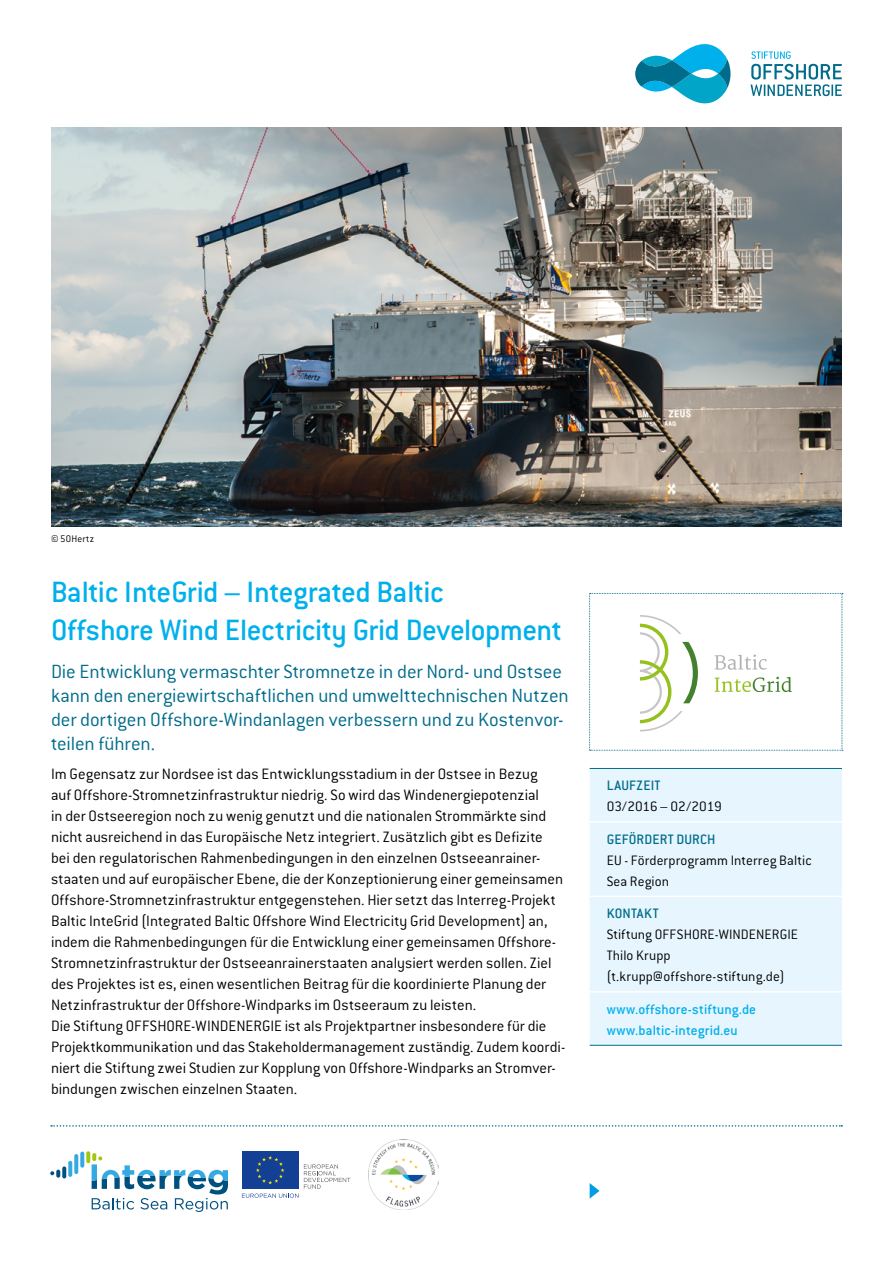
<style>
.page{position:relative;width:893px;height:1263px;background:#fff}
.page>*{position:absolute;margin:0;border:0;box-sizing:border-box;transform-origin:0 0}
.t1{font:500 32.25px/37.5px "Conduit ITC";letter-spacing:-.015em;color:#00b0eb}
.t2{font:300 21px/24px "Conduit ITC";letter-spacing:-.005em;color:#006c8b}
.t3{font:300 16.5px/21px "Conduit ITC";color:#000}
.t4{font:300 15px/21px "Conduit ITC";letter-spacing:.005em;color:#000}
.t5{font:500 15px/21px "Conduit ITC";letter-spacing:.005em;color:#00b0eb}
.t6{font:500 15px "Conduit ITC";letter-spacing:.01em;color:#006c8b}
.t7{font:300 10.5px "Conduit ITC";letter-spacing:.02em;color:#000}
</style>
<div class="page">
<svg style="left:751px;top:51px;width:91px;height:45px"></svg>
<svg style="left:635px;top:44px;width:95px;height:60px"></svg>
<div style="left:590px;top:769px;width:252px;height:276px;background:#e6f5fe"></div>
<hr style="left:590px;top:821px;width:252px;height:2px;background:#fff">
<hr style="left:590px;top:896px;width:252px;height:1px;background:#fff">
<hr style="left:590px;top:991px;width:252px;height:1px;background:#fff">
<hr style="left:590px;top:768px;width:252px;height:1px;background:#006c8b">
<hr style="left:590px;top:1045px;width:252px;height:1px;background:#006c8b">
<svg style="left:51px;top:1125px;width:791px;height:2px"></svg>
<img style="left:51px;top:128px;width:791px;height:398px">
<svg style="left:590px;top:1183px;width:10px;height:16px"></svg>
<svg style="left:589px;top:593px;width:254px;height:158px"></svg>
<svg style="left:62px;top:1166px;width:4px;height:12px"></svg>
<svg style="left:68px;top:1161px;width:4px;height:16px"></svg>
<svg style="left:74px;top:1154px;width:4px;height:20px"></svg>
<svg style="left:80px;top:1152px;width:4px;height:16px"></svg>
<svg style="left:86px;top:1151px;width:4px;height:12px"></svg>
<svg style="left:92px;top:1153px;width:136px;height:59px"></svg>
<svg style="left:50px;top:1170px;width:10px;height:8px"></svg>
<svg style="left:242px;top:1193px;width:56px;height:5px"></svg>
<div style="left:242px;top:1151px;width:56px;height:38px;background:#134094"></div>
<svg style="left:256px;top:1156px;width:28px;height:28px"></svg>
<svg style="left:304px;top:1164px;width:46px;height:25px"></svg>
<img style="left:369px;top:1140px;width:69px;height:69px">
<p class="t7" style="left:51px;top:533px;width:45px">© 50Hertz</p>
<h1 class="t1" style="left:51px;top:573px;width:512px">Baltic InteGrid – Integrated Baltic<br>Offshore Wind Electricity Grid Development</h1>
<p class="t2" style="left:51px;top:659px;width:519px">Die Entwicklung vermaschter Stromnetze in der Nord- und Ostsee kann den energiewirtschaftlichen und umwelttechnischen Nutzen der dortigen Offshore-Windanlagen verbessern und zu Kostenvor&shy;teilen führen.</p>
<p class="t3" style="left:51px;top:763px;width:516px">Im Gegensatz zur Nordsee ist das Entwicklungsstadium in der Ostsee in Bezug<br>auf Offshore-Stromnetzinfrastruktur niedrig. So wird das Windenergiepotenzial<br>in der Ostseeregion noch zu wenig genutzt und die nationalen Strommärkte sind nicht ausreichend in das Europäische Netz integriert. Zusätzlich gibt es Defizite bei den regulatorischen Rahmenbedingungen in den einzelnen Ostseeanrainer&shy;staaten und auf europäischer Ebene, die der Konzeptionierung einer gemeinsamen Offshore-Stromnetzinfrastruktur entgegenstehen. Hier setzt das Interreg-Projekt Baltic InteGrid (Integrated Baltic Offshore Wind Electricity Grid Development) an, indem die Rahmenbedingungen für die Entwicklung einer gemeinsamen Offshore-Stromnetzinfrastruktur der Ostseeanrainerstaaten analysiert werden sollen. Ziel des Projektes ist es, einen wesentlichen Beitrag für die koordinierte Planung der Netzinfrastruktur der Offshore-Windparks im Ostseeraum zu leisten.<br>Die Stiftung OFFSHORE-WINDENERGIE ist als Projektpartner insbesondere für die Projektkommunikation und das Stakeholdermanagement zuständig. Zudem koordi&shy;niert die Stiftung zwei Studien zur Kopplung von Offshore-Windparks an Stromver&shy;bindungen zwischen einzelnen Staaten.</p>
<p class="t6" style="left:607px;top:777px;width:55px">LAUFZEIT</p>
<p class="t4" style="left:607px;top:796px;width:117px">03/2016 – 02/2019</p>
<p class="t6" style="left:607px;top:831px;width:110px">GEFÖRDERT DURCH</p>
<p class="t4" style="left:607px;top:850px;width:207px">EU - Förderprogramm Interreg Baltic<br>Sea Region</p>
<p class="t6" style="left:607px;top:905px;width:54px">KONTAKT</p>
<p class="t4" style="left:607px;top:924px;width:193px">Stiftung OFFSHORE-WINDENERGIE<br>Thilo Krupp (t.krupp@offshore-stiftung.de)</p>
<p class="t5" style="left:607px;top:998px;width:151px">www.offshore-stiftung.de www.baltic-integrid.eu</p>
</div>
